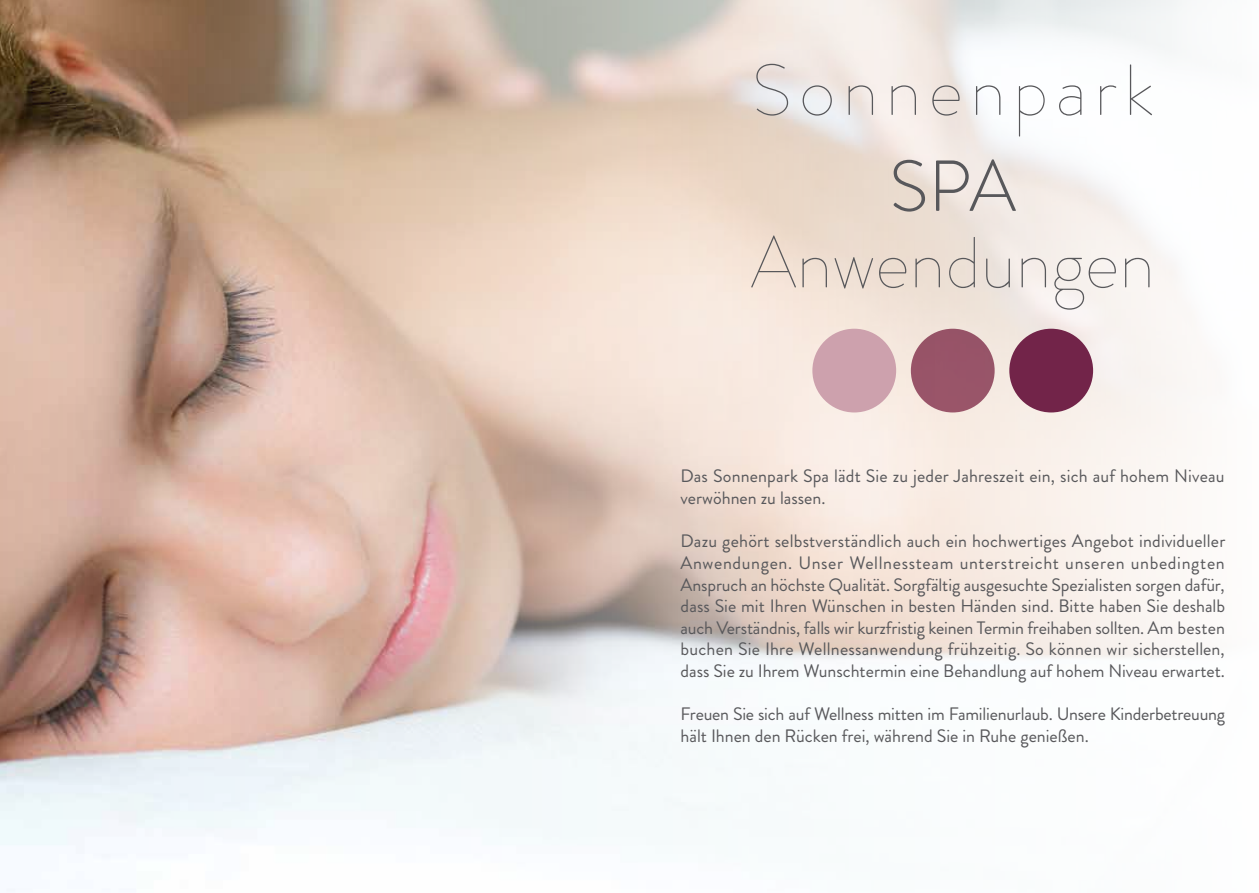
<style>
.page{position:relative;width:1259px;height:893px;background:#fff}
.page>*{position:absolute;margin:0;border:0;box-sizing:border-box;transform-origin:0 0}
.t1{font:100 72px "Brandon Grotesque";color:#58585b}
.t2{font:100 72px "Brandon Grotesque";letter-spacing:.1em;color:#58585b}
.t3{font:300 72px "Brandon Grotesque";color:#58585b}
.t4{font:18px/21.6px "Brandon Grotesque";color:#58585b}
</style>
<div class="page">
<img style="left:0;top:0;width:1192px;height:891px">
<div style="left:911px;top:329px;width:83px;height:83px;background:#985469;border-radius:50%"></div>
<div style="left:812px;top:329px;width:84px;height:83px;background:#cda1ad;border-radius:50%"></div>
<div style="left:1009px;top:329px;width:84px;height:83px;background:#722449;border-radius:50%"></div>
<h1 class="t2" style="left:751px;top:41px;width:403px">Sonnenpark</h1>
<h1 class="t3" style="left:889px;top:137px;width:128px">SPA</h1>
<h1 class="t1" style="left:750px;top:213px;width:406px">Anwendungen</h1>
<p class="t4" style="left:680px;top:466px;width:545px">Das Sonnenpark Spa lädt Sie zu jeder Jahreszeit ein, sich auf hohem Niveau verwöhnen zu lassen.</p>
<p class="t4" style="left:680px;top:531px;width:546px;text-align:justify">Dazu gehört selbstverständlich auch ein hochwertiges Angebot individueller Anwendungen. Unser Wellnessteam unterstreicht unseren unbedingten Anspruch an höchste Qualität. Sorgfältig ausgesuchte Spezialisten sorgen dafür, dass Sie mit Ihren Wünschen in besten Händen sind. Bitte haben Sie deshalb auch Verständnis, falls wir kurzfristig keinen Termin freihaben sollten. Am besten buchen Sie Ihre Wellnessanwendung frühzeitig. So können wir sicherstellen, dass Sie zu Ihrem Wunschtermin eine Behandlung auf hohem Niveau erwartet.</p>
<p class="t4" style="left:680px;top:703px;width:546px">Freuen Sie sich auf Wellness mitten im Familienurlaub. Unsere Kinderbetreuung hält Ihnen den Rücken frei, während Sie in Ruhe genießen.</p>
</div>
